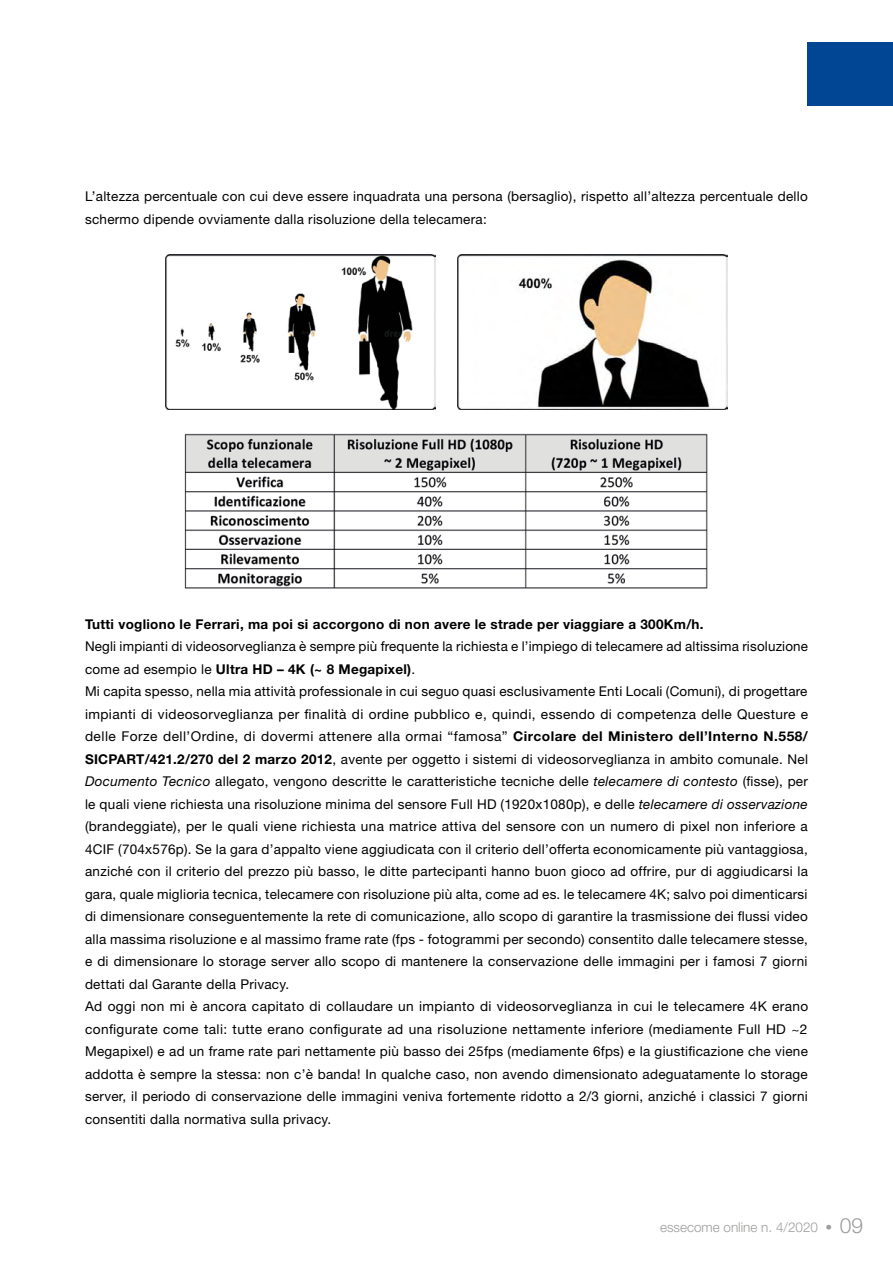
<style>
.page{position:relative;width:893px;height:1263px;background:#fff}
.page>*{position:absolute;margin:0;border:0;box-sizing:border-box;transform-origin:0 0}
.t1{font:13.5px/22.5px "Helvetica Neue LT Std";letter-spacing:.02em;color:#000}
.t2{font:700 13.5px "Helvetica Neue LT Std";letter-spacing:.02em;color:#000}
.t3{font:300 13.5px "Helvetica Neue LT Std";color:#9d9d9c}
.s1{font-weight:700}
.s2{font-style:italic}
.s3{font-size:21px}
</style>
<div class="page">
<div style="left:808px;top:43px;width:85px;height:63px;background:#014694"></div>
<img style="left:165px;top:254px;width:271px;height:155px">
<img style="left:457px;top:254px;width:271px;height:155px">
<img style="left:184px;top:433px;width:524px;height:156px">
<p class="t1" style="left:85px;top:185px;width:724px">L’altezza percentuale con cui deve essere inquadrata una persona (bersaglio), rispetto all’altezza percentuale dello schermo dipende ovviamente dalla risoluzione della telecamera:</p>
<p class="t2" style="left:85px;top:615px;width:620px">Tutti vogliono le Ferrari, ma poi si accorgono di non avere le strade per viaggiare a 300Km/h.</p>
<p class="t1" style="left:85px;top:635px;width:725px">Negli impianti di videosorveglianza è sempre più frequente la richiesta e l’impiego di telecamere ad altissima risoluzione come ad esempio le <span class="s1">Ultra HD – 4K (~ 8 Megapixel)</span>.<br>Mi capita spesso, nella mia attività professionale in cui seguo quasi esclusivamente Enti Locali (Comuni), di progettare impianti di videosorveglianza per finalità di ordine pubblico e, quindi, essendo di competenza delle Questure e delle Forze dell’Ordine, di dovermi attenere alla ormai “famosa” <span class="s1">Circolare del Ministero dell’Interno N.558/ SICPART/421.2/270 del 2 marzo 2012</span>, avente per oggetto i sistemi di videosorveglianza in ambito comunale. Nel <span class="s2">Documento Tecnico</span> allegato, vengono descritte le caratteristiche tecniche delle <span class="s2">telecamere di contesto</span> (fisse), per le quali viene richiesta una risoluzione minima del sensore Full HD (1920x1080p), e delle <span class="s2">telecamere di osservazione </span>(brandeggiate), per le quali viene richiesta una matrice attiva del sensore con un numero di pixel non inferiore a 4CIF (704x576p). Se la gara d’appalto viene aggiudicata con il criterio dell’offerta economicamente più vantaggiosa, anziché con il criterio del prezzo più basso, le ditte partecipanti hanno buon gioco ad offrire, pur di aggiudicarsi la gara, quale miglioria tecnica, telecamere con risoluzione più alta, come ad es. le telecamere 4K; salvo poi dimenticarsi di dimensionare conseguentemente la rete di comunicazione, allo scopo di garantire la trasmissione dei flussi video alla massima risoluzione e al massimo frame rate (fps - fotogrammi per secondo) consentito dalle telecamere stesse, e di dimensionare lo storage server allo scopo di mantenere la conservazione delle immagini per i famosi 7 giorni dettati dal Garante della Privacy.<br>Ad oggi non mi è ancora capitato di collaudare un impianto di videosorveglianza in cui le telecamere 4K erano configurate come tali: tutte erano configurate ad una risoluzione nettamente inferiore (mediamente Full HD ~2<br>Megapixel) e ad un frame rate pari nettamente più basso dei 25fps (mediamente 6fps) e la giustificazione che viene addotta è sempre la stessa: non c’è banda! In qualche caso, non avendo dimensionato adeguatamente lo storage server, il periodo di conservazione delle immagini veniva fortemente ridotto a 2/3 giorni, anziché i classici 7 giorni consentiti dalla normativa sulla privacy.</p>
<p class="t3" style="left:660px;top:1219px;width:205px">essecome online n. 4/2020 • <span class="s3">09</span></p>
</div>
